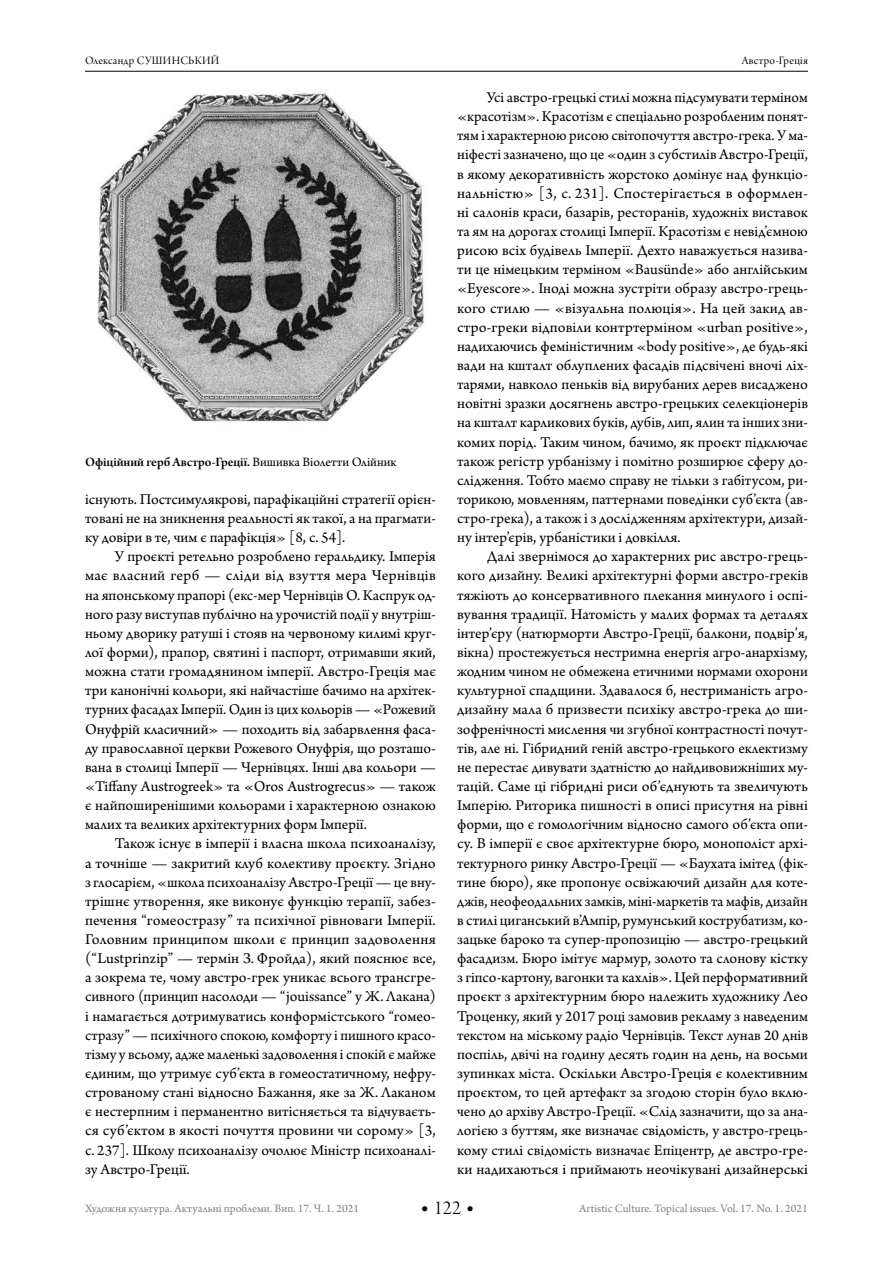
<style>
.page{position:relative;width:893px;height:1263px;background:#fff}
.page>*{position:absolute;margin:0;border:0;box-sizing:border-box;transform-origin:0 0}
.t1{font:21px "Arno Pro Light Display";color:#000}
.t2{font:15.75px/19.2px "Arno Pro";color:#000;text-align:justify}
.t3{font:13.5px "Arno Pro Smbd Subhead";color:#000}
.t4{font:12px "Arno Pro";color:#808285}
.t5{font:12px "Arno Pro Display";letter-spacing:.025em;color:#000}
.s1{font-family:"Arno Pro"}
.s2{font-family:"Arno Pro";font-size:22.5px}
</style>
<div class="page">
<hr style="left:85px;top:71px;width:723px;height:1px;background:#000">
<img style="left:97px;top:92px;width:327px;height:330px">
<p class="t5" style="left:85px;top:53px;width:136px">Олександр СУШИНСЬКИЙ</p>
<p class="t5" style="left:742px;top:53px;width:68px">Австро-Греція</p>
<p class="t3" style="left:85px;top:454px;width:313px">Офіційний герб Австро-Грецiї. <span class="s1">Вишивка Віолетти Олійник</span></p>
<p class="t2" style="left:85px;top:490px;width:352px">існують. Постсимулякрові, парафікаційні стратегії орієн&shy;товані не на зникнення реальності як такої, а на прагмати&shy;ку довіри в те, чим є парафікція» [8, c. 54].</p>
<p class="t2" style="left:85px;top:548px;width:352px;text-indent:30px">У проєкті ретельно розроблено геральдику. Імперія має власний герб — сліди від взуття мера Чернівців на японському прапорі (екс-мер Чернівців О. Каспрук од&shy;ного разу виступав публічно на урочистій події у внутріш&shy;ньому дворику ратуші і стояв на червоному килимі круг&shy;лої форми), прапор, святині і паспорт, отримавши який, можна стати громадянином імперії. Австро-Греція має три канонічні кольори, які найчастіше бачимо на архітек&shy;турних фасадах Імперії. Один із цих кольорів — «Рожевий Онуфрій класичний» — походить від забарвлення фаса&shy;ду православної церкви Рожевого Онуфрія, що розташо&shy;вана в столиці Імперії — Чернівцях. Інші два кольори — «Tiffany Austrogreek» та «Oros Austrogrecus» — також є найпоширенішими кольорами і характерною ознакою малих та великих архітектурних форм Імперії.</p>
<p class="t2" style="left:85px;top:835px;width:352px;text-indent:30px">Також існує в імперії і власна школа психоаналізу, а точніше — закритий клуб колективу проєкту. Згідно з глосарієм, «школа психоаналізу Австро-Греції — це вну&shy;трішнє утворення, яке виконує функцію терапії, забез&shy;печення “гомеостразу” та психічної рівноваги Імперії.<br>Головним принципом школи є принцип задоволення (“Lustprinzip” — термін З. Фройда), який пояснює все, а зокрема те, чому австро-грек уникає всього трансгре&shy;сивного (принцип насолоди — “jouissance” у Ж. Лакана) і намагається дотримуватись конформістського “гомео&shy;стразу” — психічного спокою, комфорту і пишного красо&shy;тізму у всьому, адже маленькі задоволення і спокій є майже єдиним, що утримує суб’єкта в гомеостатичному, нефру&shy;строваному стані відносно Бажання, яке за Ж. Лаканом є нестерпним і перманентно витісняється та відчуваєть&shy;ся суб’єктом в якості почуття провини чи сорому» [3, c. 237]. Школу психоаналізу очолює Міністр психоаналі&shy;зу Австро-Греції.</p>
<p class="t2" style="left:457px;top:89px;width:352px;text-indent:30px">Усі австро-грецькі стилі можна підсумувати терміном «красотізм». Красотізм є спеціально розробленим понят&shy;тям і характерною рисою світопочуття австро-грека. У ма&shy;ніфесті зазначено, що це «один з субстилів Австро-Греції, в якому декоративність жорстоко домінує над функціо&shy;нальністю» [3, c. 231]. Спостерігається в оформлен&shy;ні салонів краси, базарів, ресторанів, художніх виставок та ям на дорогах столиці Імперії. Красотізм є невід’ємною рисою всіх будівель Імперії. Дехто наважується назива&shy;ти це німецьким терміном «Bausünde» або англійським «Eyescore». Іноді можна зустріти образу австро-грець&shy;кого стилю — «візуальна полюція». На цей закид ав&shy;стро-греки відповіли контртерміном «urban positive», надихаючись феміністичним «body positive», де будь-які вади на кшталт облуплених фасадів підсвічені вночі ліх&shy;тарями, навколо пеньків від вирубаних дерев висаджено новітні зразки досягнень австро-грецьких селекціонерів на кшталт карликових буків, дубів, лип, ялин та інших зни&shy;комих порід. Таким чином, бачимо, як проєкт підключає також регістр урбанізму і помітно розширює сферу до&shy;слідження. Тобто маємо справу не тільки з габітусом, ри&shy;торикою, мовленням, паттернами поведінки суб’єкта (ав&shy;стро-грека), а також і з дослідженням архітектури, дизай&shy;ну інтер’єрів, урбаністики і довкілля.</p>
<p class="t2" style="left:457px;top:548px;width:352px;text-indent:30px">Далі звернімося до характерних рис австро-грець&shy;кого дизайну. Великі архітектурні форми австро-греків тяжіють до консервативного плекання минулого і оспі&shy;вування традиції. Натомість у малих формах та деталях інтер’єру (натюрморти Австро-Греції, балкони, подвір’я, вікна) простежується нестримна енергія агро-анархізму, жодним чином не обмежена етичними нормами охорони культурної спадщини. Здавалося б, нестриманість агро&shy;дизайну мала б призвести психіку австро-грека до ши&shy;зофренічності мислення чи згубної контрастності почут&shy;тів, але ні. Гібридний геній австро-грецького еклектизму не перестає дивувати здатністю до найдивовижніших му&shy;тацій. Саме ці гібридні риси об’єднують та звеличують Імперію. Риторика пишності в описі присутня на рівні форми, що є гомологічним відносно самого об’єкта опи&shy;су. В імперії є своє архітектурне бюро, монополіст архі&shy;тектурного ринку Австро-Греції — «Баухата імітед (фік&shy;тине бюро), яке пропонує освіжаючий дизайн для коте&shy;джів, неофеодальних замків, міні-маркетів та мафів, дизайн в стилі циганський в’Ампір, румунський кострубатизм, ко&shy;зацьке бароко та супер-пропозицію — австро-грецький фасадизм. Бюро імітує мармур, золото та слонову кістку з гіпсо-картону, вагонки та кахлів». Цей перформативний проєкт з архітектурним бюро належить художнику Лео Троценку, який у 2017 році замовив рекламу з наведеним текстом на міському радіо Чернівців. Текст лунав 20 днів поспіль, двічі на годину десять годин на день, на восьми зупинках міста. Оскільки Австро-Греція є колективним проєктом, то цей артефакт за згодою сторін було вклю&shy;чено до архіву Австро-Греції. «Слід зазначити, що за ана&shy;логією з буттям, яке визначає свідомість, у австро-грець&shy;кому стилі свідомість визначає Епіцентр, де австро-гре&shy;ки надихаються і приймають неочікувані дизайнерські</p>
<p class="t4" style="left:85px;top:1201px;width:276px">Художня культура. Актуальні проблеми. Вип. 17. Ч. 1. 2021</p>
<h1 class="t1" style="left:421px;top:1196px;width:55px"><span class="s2">•</span> 122 <span class="s2">•</span></h1>
<p class="t4" style="left:579px;top:1201px;width:230px">Artistic Culture. Topical issues. Vol. 17. No. 1. 2021</p>
</div>
